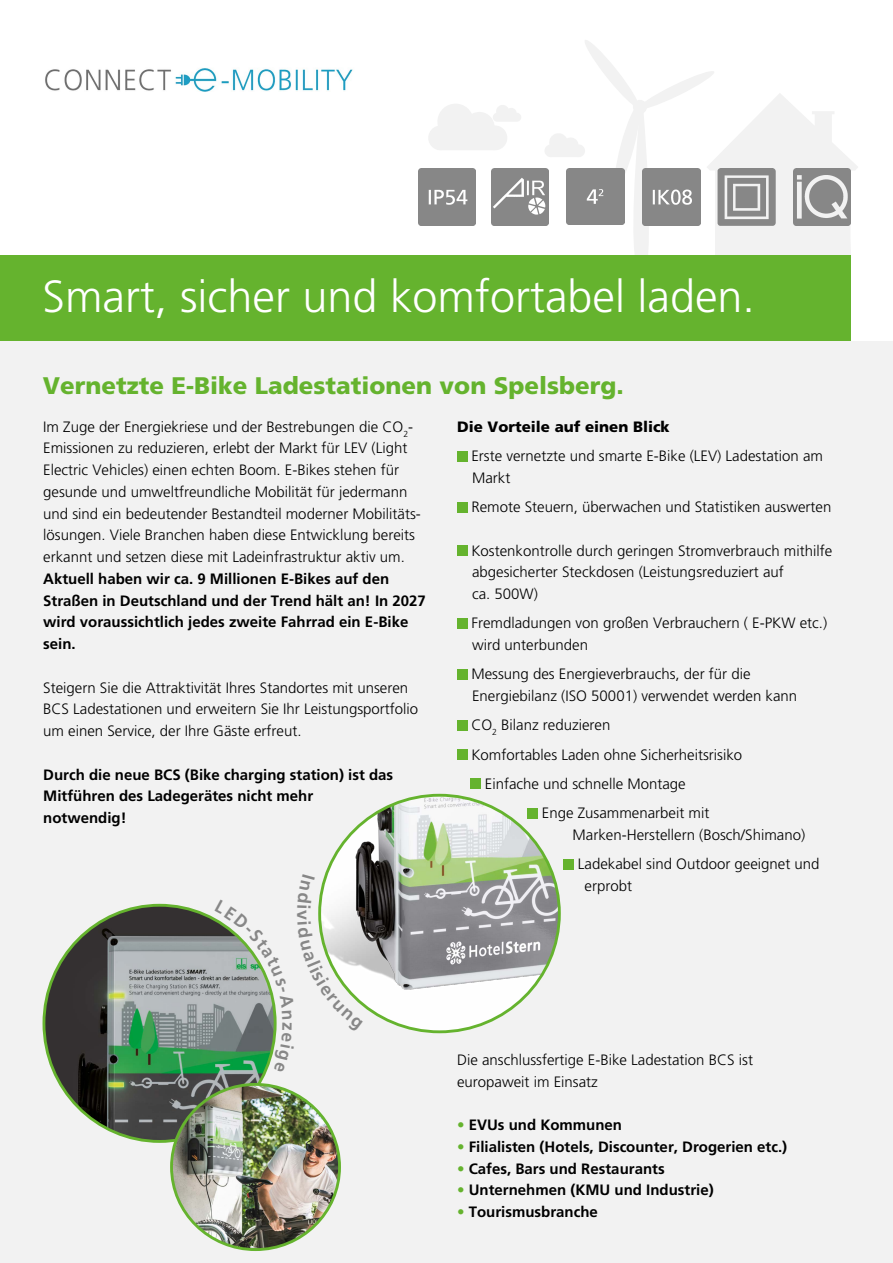
<style>
.page{position:relative;width:893px;height:1263px;background:#fff}
.page>*{position:absolute;margin:0;border:0;box-sizing:border-box;transform-origin:0 0}
.t1{font:300 45px "Frutiger";color:#fff}
.t2{font:900 24px "Frutiger";color:#65b32e}
.t3{font:300 15px/21.8px "Frutiger";color:#000}
.t4{font:700 15px/21.8px "Frutiger";color:#000}
.t5{font:900 15px "Frutiger";color:#000}
.s1{color:#65b32e}
</style>
<div class="page">
<div style="left:0;top:341px;width:893px;height:922px;background:#f2f2f2"></div>
<svg style="left:429px;top:104px;width:92px;height:46px"></svg>
<svg style="left:544px;top:40px;width:314px;height:220px"></svg>
<img style="left:45px;top:68px;width:308px;height:24px">
<div style="left:0;top:255px;width:850px;height:85px;background:#65b32e"></div>
<div style="left:457px;top:451px;width:10px;height:10px;background:#65b32e"></div>
<div style="left:457px;top:502px;width:10px;height:10px;background:#65b32e"></div>
<div style="left:457px;top:545px;width:10px;height:11px;background:#65b32e"></div>
<div style="left:457px;top:618px;width:10px;height:10px;background:#65b32e"></div>
<div style="left:457px;top:669px;width:10px;height:10px;background:#65b32e"></div>
<div style="left:457px;top:720px;width:10px;height:10px;background:#65b32e"></div>
<div style="left:457px;top:749px;width:10px;height:11px;background:#65b32e"></div>
<div style="left:471px;top:779px;width:10px;height:10px;background:#65b32e"></div>
<div style="left:564px;top:859px;width:10px;height:10px;background:#65b32e"></div>
<img style="left:418px;top:168px;width:58px;height:57px">
<img style="left:491px;top:168px;width:58px;height:57px">
<div style="left:566px;top:168px;width:58px;height:57px;background:#878787"></div>
<img style="left:793px;top:168px;width:57px;height:57px">
<img style="left:643px;top:168px;width:57px;height:57px">
<img style="left:718px;top:168px;width:57px;height:57px">
<img style="left:44px;top:905px;width:225px;height:236px">
<img style="left:172px;top:1084px;width:168px;height:165px">
<img style="left:325px;top:795px;width:234px;height:237px">
<svg style="left:215px;top:874px;width:148px;height:199px"></svg>
<h1 class="t1" style="left:43px;top:271px;width:714px">Smart, sicher und komfortabel laden.</h1>
<h2 class="t2" style="left:43px;top:371px;width:582px">Vernetzte E-Bike Ladestationen von Spelsberg.</h2>
<p class="t5" style="left:457px;top:417px;width:214px">Die Vorteile auf einen Blick</p>
<p class="t3" style="left:471px;top:445px;width:353px">Erste vernetzte und smarte E-Bike (LEV) Ladestation am<br>Markt</p>
<p class="t3" style="left:471px;top:496px;width:362px">Remote Steuern, überwachen und Statistiken auswerten</p>
<p class="t3" style="left:471px;top:540px;width:362px">Kostenkontrolle durch geringen Stromverbrauch mithilfe abgesicherter Steckdosen (Leistungsreduziert auf<br>ca. 500W)</p>
<p class="t3" style="left:471px;top:612px;width:357px">Fremdladungen von großen Verbrauchern ( E-PKW etc.) wird unterbunden</p>
<p class="t3" style="left:471px;top:663px;width:327px">Messung des Energieverbrauchs, der für die<br>Energiebilanz (ISO 50001) verwendet werden kann</p>
<p class="t3" style="left:471px;top:714px;width:141px">CO<sub>2</sub> Bilanz reduzieren</p>
<p class="t3" style="left:471px;top:744px;width:272px">Komfortables Laden ohne Sicherheitsrisiko</p>
<p class="t3" style="left:485px;top:773px;width:202px">Einfache und schnelle Montage</p>
<p class="t3" style="left:542px;top:802px;width:169px">Enge Zusammenarbeit mit</p>
<p class="t3" style="left:578px;top:820px;width:243px;line-height:29.2px;text-indent:-5px">Marken-Herstellern (Bosch/Shimano)<br>Ladekabel sind Outdoor geeignet und</p>
<p class="t3" style="left:585px;top:875px;width:49px">erprobt</p>
<p class="t3" style="left:43px;top:416px;width:379px">Im Zuge der Energiekriese und der Bestrebungen die CO<sub>2</sub>- Emissionen zu reduzieren, erlebt der Markt für LEV (Light Electric Vehicles) einen echten Boom. E-Bikes stehen für gesunde und umweltfreundliche Mobilität für jedermann und sind ein bedeutender Bestandteil moderner Mobilitäts&shy;lösungen. Viele Branchen haben diese Entwicklung bereits erkannt und setzen diese mit Ladeinfrastruktur aktiv um.</p>
<p class="t4" style="left:43px;top:568px;width:384px">Aktuell haben wir ca. 9 Millionen E-Bikes auf den Straßen in Deutschland und der Trend hält an! In 2027 wird voraussichtlich jedes zweite Fahrrad ein E-Bike sein.</p>
<p class="t3" style="left:43px;top:677px;width:377px">Steigern Sie die Attraktivität Ihres Standortes mit unseren<br>BCS Ladestationen und erweitern Sie Ihr Leistungsportfolio um einen Service, der Ihre Gäste erfreut.</p>
<p class="t4" style="left:43px;top:764px;width:352px">Durch die neue BCS (Bike charging station) ist das<br>Mitführen des Ladegerätes nicht mehr notwendig!</p>
<p class="t3" style="left:457px;top:1049px;width:297px">Die anschlussfertige E-Bike Ladestation BCS ist europaweit im Einsatz</p>
<p class="t4" style="left:457px;top:1114px;width:167px"><span class="s1">•</span> EVUs und Kommunen</p>
<p class="t4" style="left:457px;top:1136px;width:332px"><span class="s1">•</span> Filialisten (Hotels, Discounter, Drogerien etc.)</p>
<p class="t4" style="left:457px;top:1157px;width:209px"><span class="s1">•</span> Cafes, Bars und Restaurants</p>
<p class="t4" style="left:457px;top:1179px;width:258px"><span class="s1">•</span> Unternehmen (KMU und Industrie)</p>
<p class="t4" style="left:457px;top:1201px;width:142px"><span class="s1">•</span> Tourismusbranche</p>
</div>
